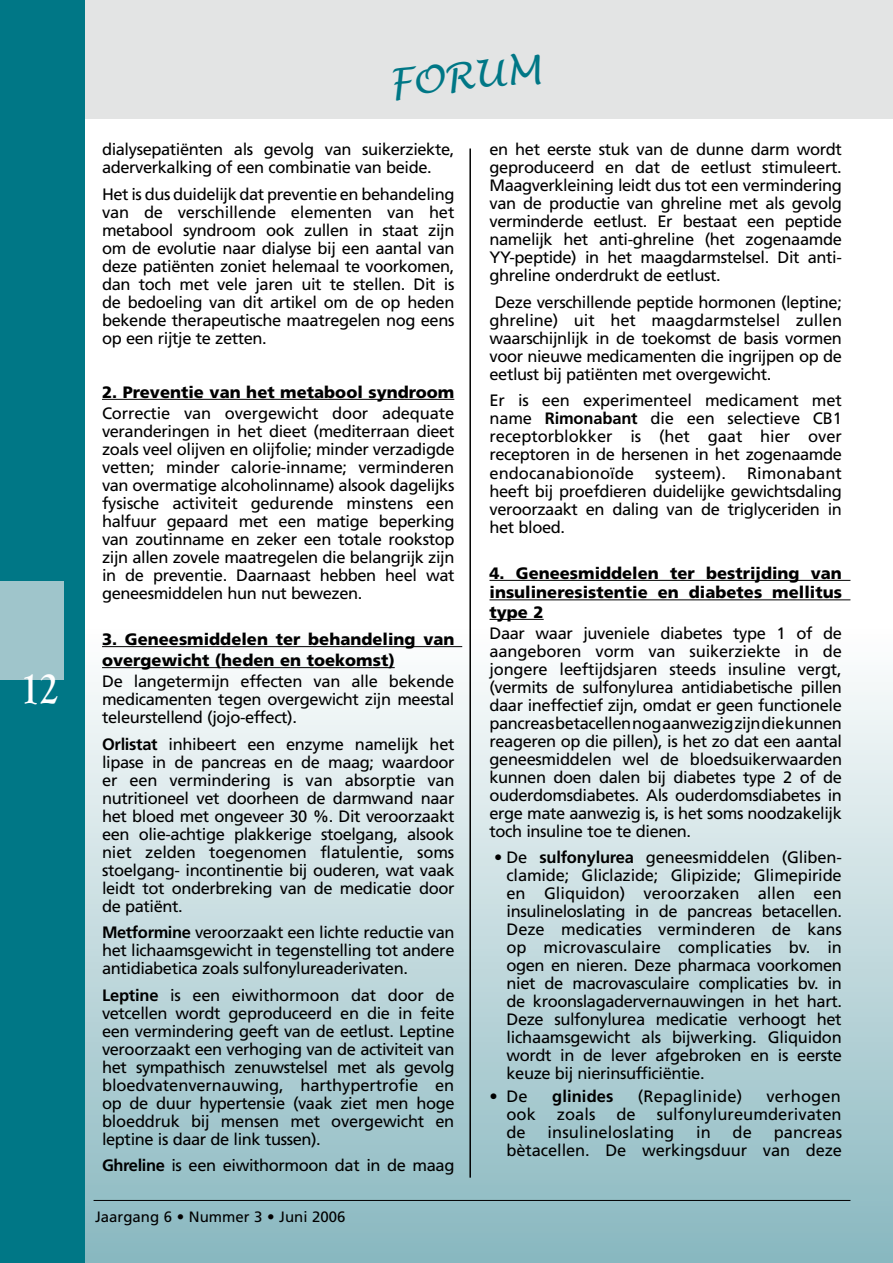
<style>
.page{position:relative;width:893px;height:1263px;background:#fff}
.page>*{position:absolute;margin:0;border:0;box-sizing:border-box;transform-origin:0 0}
.t1{font:700 45px "Goudy Old Style T";color:#fff;scale:.9 1}
.t2{font:italic 37.65px "Lucida Handwriting";color:#007786}
.t3{font:16.5px/18px "Frutiger LT";letter-spacing:-.025em;color:#000;text-align:justify}
.t4{font:900 16.5px/19.5px "Frutiger LT";color:#000}
.t5{font:16.5px/18px "Frutiger LT";letter-spacing:-.005em;color:#000;text-align:right}
.t6{font:16.5px "Frutiger LT";letter-spacing:.005em;color:#000}
.t7{font:16.5px "Frutiger LT";color:#000}
.t8{font:16.5px "Frutiger LT";letter-spacing:.01em;color:#000}
.t9{font:700 16.5px "Frutiger LT";letter-spacing:.01em;color:#000}
.t10{font:15px "Frutiger LT";color:#000}
.s1{font-weight:700}
</style>
<div class="page">
<div style="left:49px;top:0;width:844px;height:119px;background:#e3e4e4"></div>
<div style="left:0;top:0;width:85px;height:1263px;background:#007786"></div>
<div style="left:0;top:581px;width:64px;height:98px;background:#9fc5cb"></div>
<div style="left:85px;top:629px;width:808px;height:634px;background:linear-gradient(to bottom,#fefefe,#88b7bf)"></div>
<hr style="left:94px;top:1200px;width:756px;height:1px;background:#000">
<svg style="left:892px;top:629px;width:1px;height:634px"></svg>
<hr style="left:102px;top:399px;width:352px;height:1px;background:#000">
<hr style="left:102px;top:646px;width:360px;height:1px;background:#000">
<hr style="left:102px;top:667px;width:293px;height:1px;background:#000">
<hr style="left:489px;top:580px;width:361px;height:1px;background:#000">
<hr style="left:489px;top:599px;width:361px;height:1px;background:#000">
<hr style="left:489px;top:619px;width:55px;height:1px;background:#000">
<hr style="left:469px;top:148px;width:2px;height:1030px;background:#000">
<h1 class="t1" style="left:20px;top:663px;width:20px">12</h1>
<h2 class="t2" style="left:387px;top:60px;width:154px;rotate:-5deg">FORUM</h2>
<p class="t3" style="left:102px;top:141px;width:354px">dialysepatiënten als gevolg van suikerziekte, aderverkalking of een combinatie van beide.</p>
<p class="t3" style="left:102px;top:185px;width:354px">Het is dus duidelijk dat preventie en behandeling van de verschillende elementen van het metabool syndroom ook zullen in staat zijn om de evolutie naar dialyse bij een aantal van deze patiënten zoniet helemaal te voorkomen, dan toch met vele jaren uit te stellen. Dit is de bedoeling van dit artikel om de op heden bekende therapeutische maatregelen nog eens op een rijtje te zetten.</p>
<p class="t4" style="left:102px;top:382px;width:354px">2. Preventie van het metabool syndroom</p>
<p class="t3" style="left:102px;top:404px;width:354px">Correctie van overgewicht door adequate veranderingen in het dieet (mediterraan dieet zoals veel olijven en olijfolie; minder verzadigde vetten; minder calorie-inname; verminderen van overmatige alcoholinname) alsook dagelijks fysische activiteit gedurende minstens een halfuur gepaard met een matige beperking van zoutinname en zeker een totale rookstop zijn allen zovele maatregelen die belangrijk zijn in de preventie. Daarnaast hebben heel wat geneesmiddelen hun nut bewezen.</p>
<p class="t4" style="left:102px;top:629px;width:354px;line-height:21px">3. Geneesmiddelen ter behandeling van overgewicht (heden en toekomst)</p>
<p class="t3" style="left:102px;top:672px;width:354px">De langetermijn effecten van alle bekende medicamenten tegen overgewicht zijn meestal teleurstellend (jojo-effect).</p>
<p class="t3" style="left:102px;top:735px;width:354px"><span class="s1">Orlistat</span> inhibeert een enzyme namelijk het lipase in de pancreas en de maag; waardoor er een vermindering is van absorptie van nutritioneel vet doorheen de darmwand naar het bloed met ongeveer 30 %. Dit veroorzaakt een olie-achtige plakkerige stoelgang, alsook niet zelden toegenomen flatulentie, soms stoelgang- incontinentie bij ouderen, wat vaak leidt tot onderbreking van de medicatie door de patiënt.</p>
<p class="t3" style="left:102px;top:923px;width:354px"><span class="s1">Metformine</span> veroorzaakt een lichte reductie van het lichaamsgewicht in tegenstelling tot andere antidiabetica zoals sulfonylureaderivaten.</p>
<p class="t3" style="left:102px;top:986px;width:354px"><span class="s1">Leptine</span> is een eiwithormoon dat door de vetcellen wordt geproduceerd en die in feite een vermindering geeft van de eetlust. Leptine veroorzaakt een verhoging van de activiteit van het sympathisch zenuwstelsel met als gevolg bloedvatenvernauwing, harthypertrofie en op de duur hypertensie (vaak ziet men hoge bloeddruk bij mensen met overgewicht en leptine is daar de link tussen).</p>
<p class="t3" style="left:102px;top:1156px;width:354px"><span class="s1">Ghreline</span> is een eiwithormoon dat in de maag</p>
<p class="t10" style="left:95px;top:1208px;width:252px">Jaargang 6 • Nummer 3 • Juni 2006</p>
<p class="t3" style="left:489px;top:141px;width:354px">en het eerste stuk van de dunne darm wordt geproduceerd en dat de eetlust stimuleert.<br>Maagverkleining leidt dus tot een vermindering van de productie van ghreline met als gevolg verminderde eetlust. Er bestaat een peptide namelijk het anti-ghreline (het zogenaamde YY-peptide) in het maagdarmstelsel. Dit anti&shy;ghreline onderdrukt de eetlust.</p>
<p class="t3" style="left:489px;top:293px;width:354px;text-indent:5px">Deze verschillende peptide hormonen (leptine; ghreline) uit het maagdarmstelsel zullen waarschijnlijk in de toekomst de basis vormen voor nieuwe medicamenten die ingrijpen op de eetlust bij patiënten met overgewicht.</p>
<p class="t3" style="left:489px;top:392px;width:354px">Er is een experimenteel medicament met name <span class="s1">Rimonabant</span> die een selectieve CB1 receptorblokker is (het gaat hier over receptoren in de hersenen in het zogenaamde endocanabionoïde</p>
<p class="t6" style="left:655px;top:463px;width:72px">systeem).</p>
<p class="t3" style="left:489px;top:464px;width:354px;text-indent:258px">Rimonabant heeft bij proefdieren duidelijke gewichtsdaling veroorzaakt en daling van de triglyceriden in het bloed.</p>
<p class="t4" style="left:489px;top:563px;width:354px;text-align:justify">4. Geneesmiddelen ter bestrijding van insulineresistentie en diabetes mellitus type 2</p>
<p class="t3" style="left:489px;top:624px;width:354px">Daar waar juveniele diabetes type 1 of de aangeboren vorm van suikerziekte in de jongere leeftijdsjaren steeds insuline vergt, (vermits de sulfonylurea antidiabetische pillen daar ineffectief zijn, omdat er geen functionele pancreas betacellen nog aanwezig zijn die kunnen reageren op die pillen), is het zo dat een aantal geneesmiddelen wel de bloedsuikerwaarden kunnen doen dalen bij diabetes type 2 of de ouderdomsdiabetes. Als ouderdomsdiabetes in erge mate aanwezig is, is het soms noodzakelijk toch insuline toe te dienen.</p>
<p class="t3" style="left:506px;top:849px;width:337px;text-indent:-12px">• De <span class="s1">sulfonylurea</span> geneesmiddelen (Gliben&shy;clamide; Gliclazide; Glipizide; Glimepiride en Gliquidon) veroorzaken allen een insulineloslating in de pancreas betacellen.<br>Deze medicaties verminderen de kans op microvasculaire complicaties bv. in ogen en nieren. Deze pharmaca voorkomen niet de macrovasculaire complicaties bv. in de kroonslagadervernauwingen in het hart.<br>Deze sulfonylurea medicatie verhoogt het lichaamsgewicht als bijwerking. Gliquidon wordt in de lever afgebroken en is eerste keuze bij nierinsufficiëntie.</p>
<p class="t3" style="left:489px;top:1087px;width:40px">• De</p>
<p class="t9" style="left:552px;top:1086px;width:63px">glinides</p>
<p class="t8" style="left:638px;top:1086px;width:106px">(Repaglinide)</p>
<p class="t8" style="left:767px;top:1086px;width:76px">verhogen</p>
<p class="t3" style="left:506px;top:1105px;width:31px">ook</p>
<p class="t3" style="left:557px;top:1105px;width:40px">zoals</p>
<p class="t3" style="left:616px;top:1105px;width:21px">de</p>
<p class="t7" style="left:657px;top:1104px;width:186px">sulfonylureumderivaten</p>
<p class="t3" style="left:506px;top:1123px;width:21px">de</p>
<p class="t6" style="left:548px;top:1122px;width:128px">insulineloslating</p>
<p class="t3" style="left:696px;top:1123px;width:16px">in</p>
<p class="t3" style="left:733px;top:1123px;width:21px">de</p>
<p class="t5" style="left:506px;top:1123px;width:337px">pancreas<br>bètacellen. De werkingsduur van deze</p>
</div>
